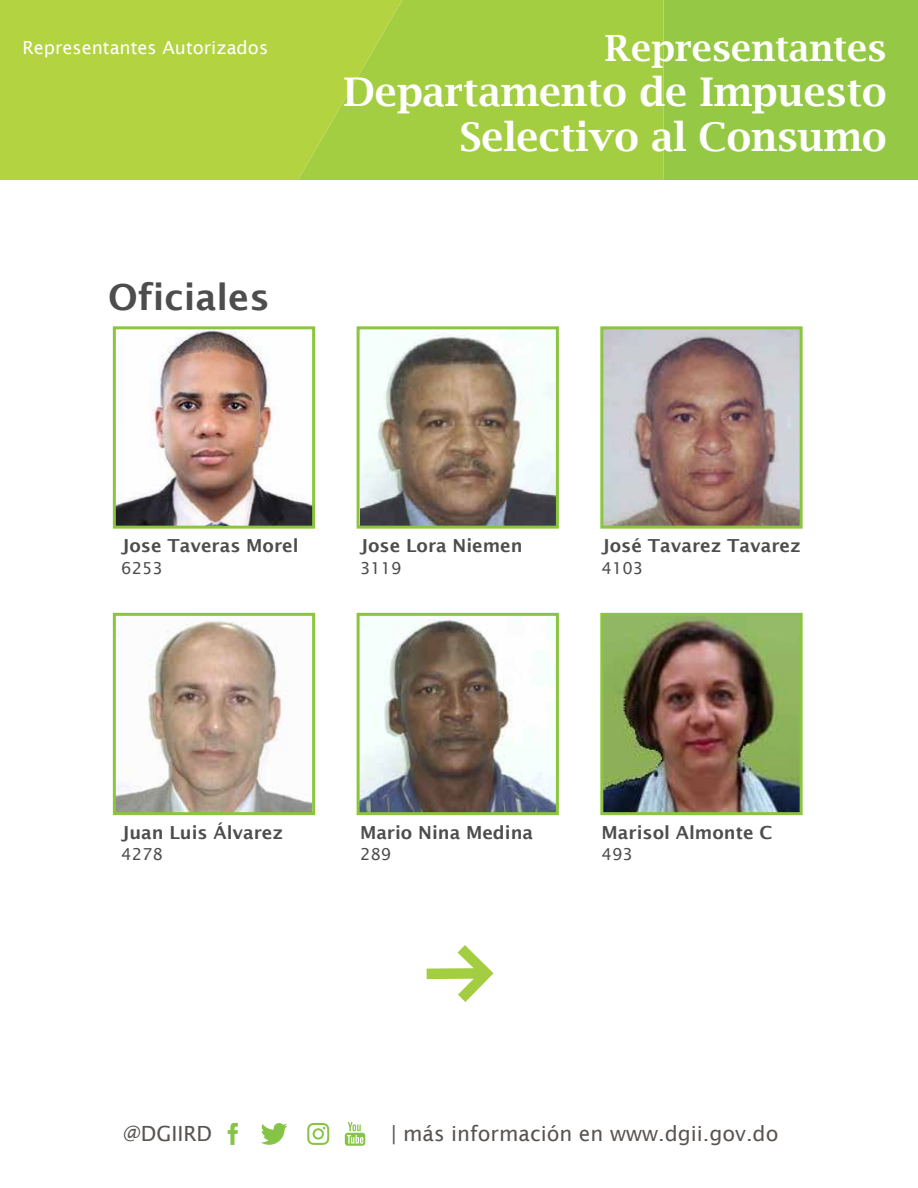
<style>
.page{position:relative;width:918px;height:1188px;background:#fff}
.page>*{position:absolute;margin:0;border:0;box-sizing:border-box;transform-origin:0 0}
.t1{font:600 39.6px/45px "Lucida Bright";color:#fff;text-align:right}
.t2{font:600 36.3px "Lucida Bright";color:#fff}
.t3{font:600 36px "Lucida Sans";color:#4d4d4d}
.t4{font:21px "Lucida Sans";color:#585451}
.t5{font:20.85px "Lucida Sans";color:#585451}
.t6{font:600 18px "Lucida Sans";color:#4d4d4d}
.t7{font:18px "Lucida Sans";color:#fff}
.t8{font:16.5px "Lucida Sans";color:#4d4d4d}
</style>
<div class="page">
<img style="left:604px;top:617px;width:195px;height:194px">
<img style="left:361px;top:617px;width:194px;height:194px">
<img style="left:117px;top:620px;width:194px;height:191px">
<img style="left:604px;top:330px;width:195px;height:195px">
<img style="left:361px;top:330px;width:194px;height:195px">
<img style="left:117px;top:330px;width:194px;height:195px">
<div style="left:113px;top:326px;width:202px;height:203px;border:3px solid #8bc53f"></div>
<div style="left:357px;top:326px;width:202px;height:203px;border:3px solid #8bc53f"></div>
<div style="left:600px;top:326px;width:203px;height:203px;border:3px solid #8bc53f"></div>
<div style="left:113px;top:613px;width:202px;height:202px;border:3px solid #8bc53f"></div>
<div style="left:357px;top:613px;width:202px;height:202px;border:3px solid #8bc53f"></div>
<div style="left:600px;top:613px;width:203px;height:202px;border:3px solid #8bc53f"></div>
<div style="left:664px;top:0;width:254px;height:180px;background:#95c945"></div>
<div style="left:511px;top:0;width:153px;height:180px;background:#a4ce42"></div>
<svg style="left:0;top:0;width:511px;height:180px;background:#add141"></svg>
<div style="left:0;top:0;width:365px;height:36px;background:#b3d341"></div>
<svg style="left:427px;top:945px;width:67px;height:57px"></svg>
<svg style="left:228px;top:1123px;width:10px;height:22px"></svg>
<svg style="left:261px;top:1123px;width:26px;height:22px"></svg>
<svg style="left:307px;top:1123px;width:22px;height:22px"></svg>
<svg style="left:345px;top:1122px;width:20px;height:24px"></svg>
<p class="t7" style="left:22px;top:37px;width:247px">Representantes Autorizados</p>
<h3 class="t3" style="left:108px;top:277px;width:163px">Oficiales</h3>
<h2 class="t2" style="left:605px;top:27px;width:283px">Representantes</h2>
<h1 class="t1" style="left:343px;top:69px;width:545px">Departamento de Impuesto<br>Selectivo al Consumo</h1>
<p class="t6" style="left:122px;top:536px;width:178px">Jose Taveras Morel</p>
<p class="t8" style="left:121px;top:559px;width:43px">6253</p>
<p class="t6" style="left:361px;top:536px;width:164px">Jose Lora Niemen</p>
<p class="t8" style="left:360px;top:559px;width:43px">3119</p>
<p class="t6" style="left:602px;top:536px;width:200px">José Tavarez Tavarez</p>
<p class="t8" style="left:602px;top:559px;width:43px">4103</p>
<p class="t6" style="left:122px;top:822px;width:163px">Juan Luis Álvarez</p>
<p class="t8" style="left:121px;top:845px;width:43px">4278</p>
<p class="t6" style="left:360px;top:822px;width:175px">Mario Nina Medina</p>
<p class="t8" style="left:360px;top:845px;width:33px">289</p>
<p class="t6" style="left:602px;top:822px;width:172px">Marisol Almonte C</p>
<p class="t8" style="left:602px;top:845px;width:33px">493</p>
<p class="t4" style="left:123px;top:1121px;width:91px">@DGIIRD</p>
<p class="t5" style="left:391px;top:1121px;width:389px">| más información en www.dgii.gov.do</p>
</div>
